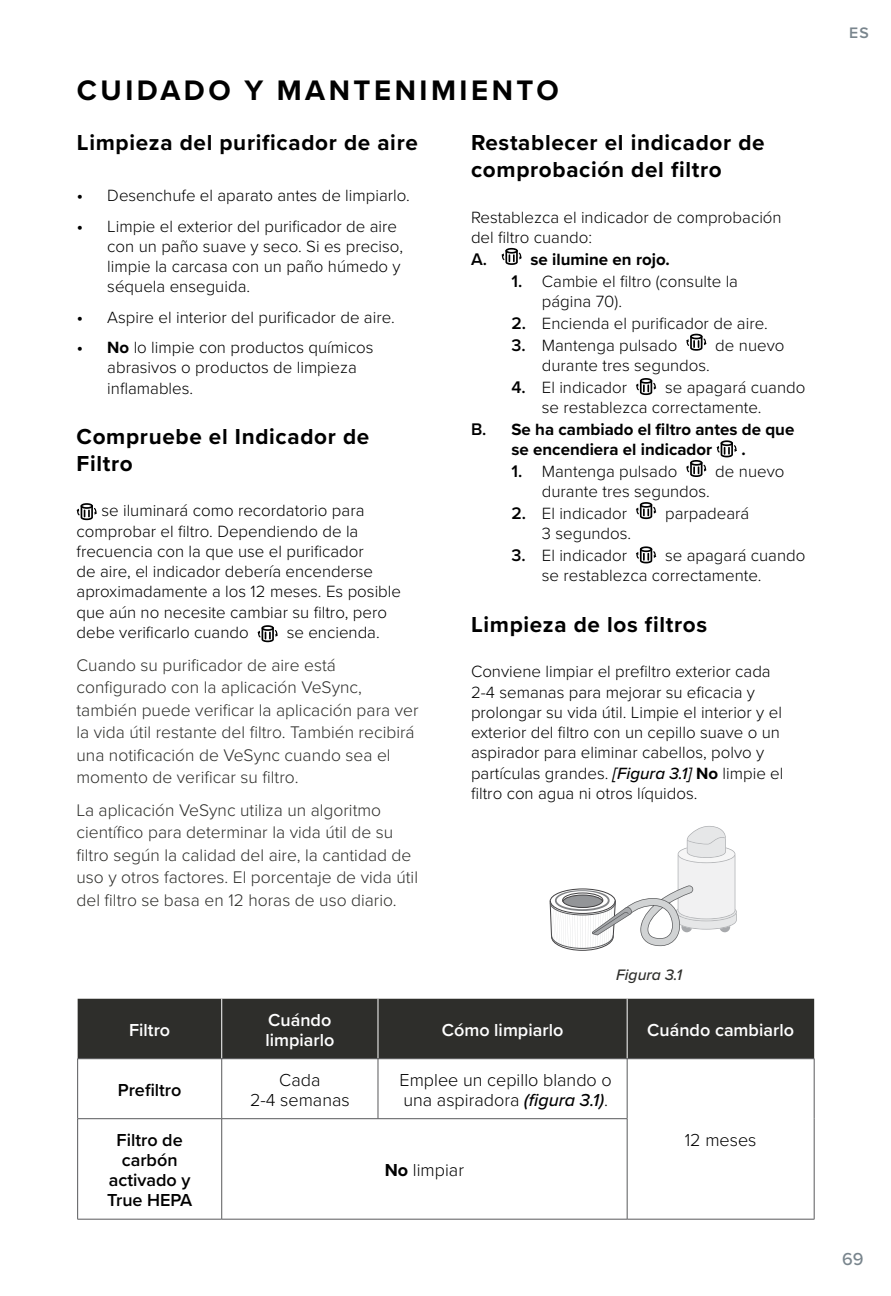
<style>
.page{position:relative;width:891px;height:1296px;background:#fff}
.page>*{position:absolute;margin:0;border:0;box-sizing:border-box;transform-origin:0 0}
.t1{font:700 29.25px "Proxima Nova";letter-spacing:.12em;color:#000}
.t2{font:700 22.5px/27px "Proxima Nova";letter-spacing:.03em;color:#000}
.t3{font:300 18px/20.2px "Proxima Nova";color:#000;text-align:center}
.t4{font:600 18px/20.2px "Proxima Nova";color:#fff}
.t5{font:600 18px/20.2px "Proxima Nova";color:#000;text-align:center}
.t6{font:500 18px "Proxima Nova";color:#79858d}
.t7{font:300 17.55px/22.5px "Proxima Nova";color:#2e2e2b}
.t8{font:600 17.55px "Proxima Nova";color:#000}
.t9{font:300 16.88px/20.2px "Proxima Nova";color:#000}
.t10{font:700 16.88px/20.2px "Proxima Nova";color:#000}
.t11{font:italic 500 15.75px "Proxima Nova";color:#2e2e2b}
.t12{font:600 15.75px "Proxima Nova";color:#79858d}
.s1{font-weight:600;font-size:17.55px}
.s2{font-weight:700}
.s3{font-weight:500;font-style:italic}
</style>
<div class="page">
<svg style="left:505px;top:248px;width:13px;height:6px"></svg>
<svg style="left:501px;top:250px;width:21px;height:15px"></svg>
<div style="left:690px;top:334px;width:13px;height:5px;background:#000;border-radius:50%"></div>
<svg style="left:686px;top:335px;width:21px;height:16px"></svg>
<svg style="left:640px;top:378px;width:12px;height:6px"></svg>
<svg style="left:636px;top:380px;width:20px;height:15px"></svg>
<svg style="left:721px;top:440px;width:12px;height:6px"></svg>
<svg style="left:717px;top:442px;width:20px;height:15px"></svg>
<svg style="left:690px;top:460px;width:13px;height:6px"></svg>
<svg style="left:686px;top:462px;width:21px;height:15px"></svg>
<svg style="left:640px;top:502px;width:12px;height:6px"></svg>
<svg style="left:636px;top:504px;width:20px;height:15px"></svg>
<svg style="left:640px;top:546px;width:12px;height:6px"></svg>
<svg style="left:636px;top:548px;width:20px;height:15px"></svg>
<svg style="left:81px;top:503px;width:12px;height:6px"></svg>
<svg style="left:76px;top:505px;width:21px;height:15px"></svg>
<svg style="left:262px;top:625px;width:12px;height:6px"></svg>
<svg style="left:257px;top:627px;width:21px;height:15px"></svg>
<div style="left:78px;top:999px;width:736px;height:59px;background:#2e2e2b"></div>
<hr style="left:221px;top:999px;width:1px;height:59px;background:#fff">
<hr style="left:378px;top:999px;width:1px;height:59px;background:#fff">
<hr style="left:627px;top:999px;width:1px;height:59px;background:#fff">
<hr style="left:77px;top:1058px;width:145px;height:1px;background:#58595b">
<hr style="left:77px;top:1059px;width:1px;height:59px;background:#58595b">
<hr style="left:222px;top:1058px;width:156px;height:1px;background:#58595b">
<hr style="left:221px;top:1059px;width:1px;height:59px;background:#58595b">
<hr style="left:378px;top:1058px;width:249px;height:1px;background:#58595b">
<hr style="left:378px;top:1059px;width:1px;height:59px;background:#58595b">
<hr style="left:627px;top:1058px;width:187px;height:1px;background:#58595b">
<hr style="left:627px;top:1059px;width:1px;height:59px;background:#58595b">
<hr style="left:814px;top:1059px;width:1px;height:60px;background:#58595b">
<hr style="left:814px;top:1119px;width:1px;height:100px;background:#58595b">
<hr style="left:627px;top:1219px;width:187px;height:1px;background:#58595b">
<hr style="left:77px;top:1118px;width:145px;height:1px;background:#58595b">
<hr style="left:77px;top:1119px;width:1px;height:100px;background:#58595b">
<hr style="left:222px;top:1118px;width:156px;height:1px;background:#58595b">
<hr style="left:221px;top:1119px;width:1px;height:100px;background:#58595b">
<hr style="left:378px;top:1118px;width:249px;height:1px;background:#58595b">
<hr style="left:627px;top:1119px;width:1px;height:100px;background:#58595b">
<hr style="left:77px;top:1219px;width:145px;height:1px;background:#58595b">
<hr style="left:222px;top:1219px;width:156px;height:1px;background:#58595b">
<hr style="left:378px;top:1219px;width:249px;height:1px;background:#58595b">
<svg style="left:549px;top:826px;width:188px;height:125px"></svg>
<h1 class="t1" style="left:77px;top:68px;width:483px">CUIDADO Y MANTENIMIENTO</h1>
<h2 class="t2" style="left:77px;top:129px;width:342px">Limpieza del purificador de aire</h2>
<p class="t9" style="left:77px;top:185px;width:335px"><span class="s1">•</span> Desenchufe el aparato antes de limpiarlo.</p>
<p class="t9" style="left:107px;top:215px;width:297px;text-indent:-30px"><span class="s1">•</span> Limpie el exterior del purificador de aire con un paño suave y seco. Si es preciso, limpie la carcasa con un paño húmedo y séquela enseguida.</p>
<p class="t9" style="left:77px;top:306px;width:319px"><span class="s1">•</span> Aspire el interior del purificador de aire.</p>
<p class="t9" style="left:107px;top:336px;width:268px;text-indent:-30px"><span class="s1">•</span> <span class="s2">No</span> lo limpie con productos químicos abrasivos o productos de limpieza inflamables.</p>
<h2 class="t2" style="left:77px;top:422px;width:294px">Compruebe el Indicador de<br>Filtro</h2>
<p class="t9" style="left:77px;top:500px;width:326px;text-indent:25px">se iluminará como recordatorio para comprobar el filtro. Dependiendo de la frecuencia con la que use el purificador<br>de aire, el indicador debería encenderse aproximadamente a los 12 meses. Es posible que aún no necesite cambiar su filtro, pero debe verificarlo cuando</p>
<p class="t9" style="left:287px;top:621px;width:95px">se encienda.</p>
<p class="t7" style="left:77px;top:653px;width:344px">Cuando su purificador de aire está configurado con la aplicación VeSync, también puede verificar la aplicación para ver la vida útil restante del filtro. También recibirá una notificación de VeSync cuando sea el momento de verificar su filtro.</p>
<p class="t7" style="left:77px;top:798px;width:343px">La aplicación VeSync utiliza un algoritmo científico para determinar la vida útil de su filtro según la calidad del aire, la cantidad de uso y otros factores. El porcentaje de vida útil del filtro se basa en 12 horas de uso diario.</p>
<h2 class="t2" style="left:471px;top:129px;width:295px">Restablecer el indicador de comprobación del filtro</h2>
<p class="t9" style="left:471px;top:206px;width:312px">Restablezca el indicador de comprobación del filtro cuando:</p>
<p class="t8" style="left:471px;top:246px;width:18px">A.</p>
<p class="t10" style="left:531px;top:249px;width:141px">se ilumine en rojo.</p>
<p class="t9" style="left:542px;top:270px;width:198px;text-indent:-30px"><span class="s1">1.</span> Cambie el filtro (consulte la página 70).</p>
<p class="t9" style="left:512px;top:312px;width:258px"><span class="s1">2.</span> Encienda el purificador de aire.</p>
<p class="t9" style="left:512px;top:334px;width:167px"><span class="s1">3.</span> Mantenga pulsado</p>
<p class="t9" style="left:715px;top:334px;width:71px">de nuevo</p>
<p class="t9" style="left:542px;top:354px;width:170px">durante tres segundos.</p>
<p class="t9" style="left:512px;top:376px;width:117px"><span class="s1">4.</span> El indicador</p>
<p class="t9" style="left:542px;top:376px;width:265px;text-indent:123px">se apagará cuando se restablezca correctamente.</p>
<p class="t10" style="left:512px;top:419px;width:284px;text-indent:-40px"><span class="s1">B.</span> Se ha cambiado el filtro antes de que se encendiera el indicador</p>
<p class="t10" style="left:741px;top:439px;width:6px">.</p>
<p class="t9" style="left:512px;top:460px;width:167px"><span class="s1">1.</span> Mantenga pulsado</p>
<p class="t9" style="left:715px;top:460px;width:71px">de nuevo</p>
<p class="t9" style="left:542px;top:481px;width:170px">durante tres segundos.</p>
<p class="t9" style="left:512px;top:502px;width:117px"><span class="s1">2.</span> El indicador</p>
<p class="t9" style="left:665px;top:502px;width:86px">parpadeará</p>
<p class="t9" style="left:542px;top:523px;width:91px">3 segundos.</p>
<p class="t9" style="left:512px;top:545px;width:117px"><span class="s1">3.</span> El indicador</p>
<p class="t9" style="left:542px;top:545px;width:265px;text-indent:123px">se apagará cuando se restablezca correctamente.</p>
<h2 class="t2" style="left:471px;top:610px;width:238px">Limpieza de los filtros</h2>
<p class="t9" style="left:471px;top:661px;width:314px">Conviene limpiar el prefiltro exterior cada 2-4 semanas para mejorar su eficacia y prolongar su vida útil. Limpie el interior y el exterior del filtro con un cepillo suave o un aspirador para eliminar cabellos, polvo y partículas grandes. <span class="s3">[Figura 3.1]</span> <span class="s2">No</span> limpie el filtro con agua ni otros líquidos.</p>
<p class="t11" style="left:616px;top:963px;width:67px">Figura 3.1</p>
<p class="t4" style="left:129px;top:1019px;width:43px">Filtro</p>
<p class="t4" style="left:265px;top:1009px;width:70px">Cuándo limpiarlo</p>
<p class="t4" style="left:442px;top:1019px;width:123px">Cómo limpiarlo</p>
<p class="t4" style="left:647px;top:1019px;width:148px">Cuándo cambiarlo</p>
<p class="t5" style="left:118px;top:1079px;width:65px">Prefiltro</p>
<p class="t3" style="left:250px;top:1069px;width:101px">Cada<br>2-4 semanas</p>
<p class="t3" style="left:400px;top:1069px;width:214px;text-align:left">Emplee un cepillo blando o una aspiradora <span class="s3">(figura 3.1)</span>.</p>
<p class="t5" style="left:117px;top:1129px;width:68px">Filtro de</p>
<p class="t3" style="left:685px;top:1129px;width:73px">12 meses</p>
<p class="t5" style="left:107px;top:1149px;width:87px">carbón activado y<br>True HEPA</p>
<p class="t3" style="left:385px;top:1159px;width:81px"><span class="s2">No</span> limpiar</p>
<p class="t12" style="left:849px;top:21px;width:21px">ES</p>
<p class="t6" style="left:842px;top:1245px;width:23px">69</p>
</div>
